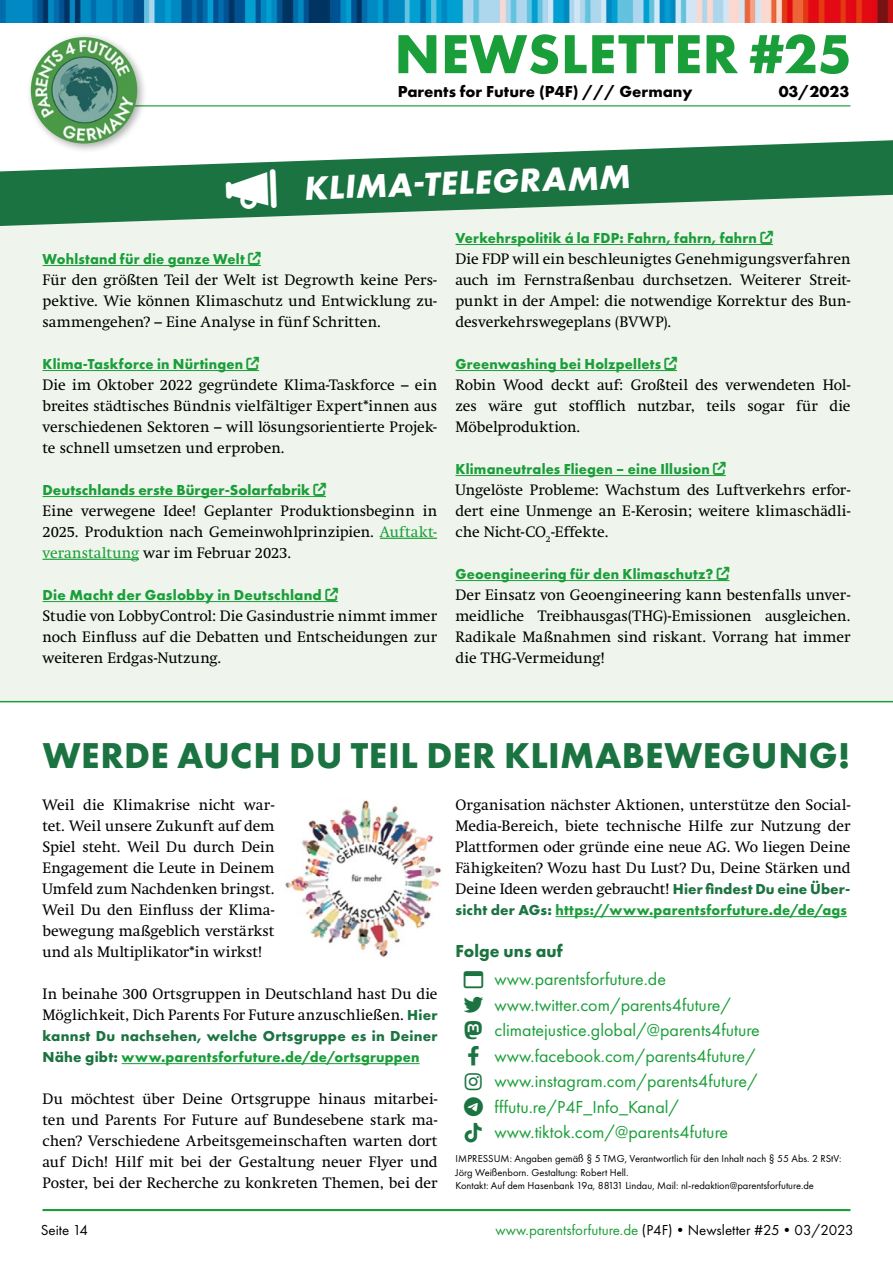
<style>
.page{position:relative;width:893px;height:1263px;background:#fff}
.page>*{position:absolute;margin:0;border:0;box-sizing:border-box;transform-origin:0 0}
.t1{font:700 57px "Futura PT";letter-spacing:.01em;color:#1a9e39}
.t2{font:700 37.35px "Futura PT";letter-spacing:.01em;color:#1b7341}
.t3{font:700 34.5px "Futura PT";color:#fff}
.t4{font:18px "Futura PT";color:#1a9e39}
.t5{font:700 18px "Futura PT";letter-spacing:.005em;color:#1b7341;scale:.96 1}
.t6{font:700 16.5px "Futura PT";color:#000}
.t7{font:15px/21px "Swift";letter-spacing:.005em;color:#000;text-align:justify}
.t8{font:700 15px "Futura PT";letter-spacing:.015em;color:#1a9e39;scale:.96 1}
.t9{font:700 15px/21px "Futura PT";letter-spacing:.015em;color:#1b7341}
.t10{font:700 15px "Futura PT";letter-spacing:.015em;color:#1a9e39}
.t11{font:15px "Futura PT";color:#000}
.t12{font:10.5px/13.5px "Futura PT";color:#000}
.s1{color:#1a9e39}
.s2{font-family:"Futura PT";font-weight:700;color:#1b7341}
.s3{color:#1b7341}
</style>
<div class="page">
<img style="left:0;top:0;width:893px;height:22px">
<hr style="left:43px;top:105px;width:807px;height:1px;background:#1a9e39">
<div style="left:26px;top:32px;width:122px;height:122px;background:#000;opacity:.33"></div>
<img style="left:31px;top:37px;width:106px;height:107px;border-radius:53px">
<hr style="left:43px;top:1209px;width:807px;height:2px;background:#1a9e39">
<div style="left:0;top:226px;width:893px;height:476px;background:#eff5ec"></div>
<img style="left:284px;top:800px;width:157px;height:158px">
<hr style="left:122px;top:1063px;width:298px;height:1px;background:#1a9e39">
<hr style="left:555px;top:916px;width:292px;height:1px;background:#1a9e39">
<hr style="left:455px;top:244px;width:318px;height:1px;background:#1a9e39">
<hr style="left:455px;top:370px;width:222px;height:1px;background:#1a9e39">
<hr style="left:455px;top:475px;width:271px;height:1px;background:#1a9e39">
<hr style="left:455px;top:580px;width:274px;height:1px;background:#1a9e39">
<hr style="left:43px;top:265px;width:218px;height:1px;background:#1a9e39">
<hr style="left:43px;top:370px;width:216px;height:1px;background:#1a9e39">
<hr style="left:43px;top:496px;width:283px;height:1px;background:#1a9e39">
<hr style="left:380px;top:538px;width:57px;height:1px;background:#1a9e39">
<hr style="left:43px;top:559px;width:96px;height:1px;background:#1a9e39">
<hr style="left:43px;top:601px;width:295px;height:1px;background:#1a9e39">
<svg style="left:0;top:140px;width:893px;height:86px;fill:#1b7341"></svg>
<svg style="left:760px;top:231px;width:13px;height:13px"></svg>
<svg style="left:664px;top:357px;width:13px;height:13px"></svg>
<svg style="left:713px;top:462px;width:13px;height:13px"></svg>
<svg style="left:717px;top:567px;width:12px;height:13px"></svg>
<svg style="left:248px;top:252px;width:13px;height:13px"></svg>
<svg style="left:246px;top:357px;width:13px;height:13px"></svg>
<svg style="left:313px;top:483px;width:13px;height:13px"></svg>
<svg style="left:325px;top:588px;width:13px;height:13px"></svg>
<div style="left:225px;top:169px;width:52px;height:41px;background:#1b7341"></div>
<h1 class="t1" style="left:394px;top:17px;width:459px">NEWSLETTER #25</h1>
<p class="t6" style="left:398px;top:81px;width:296px">Parents for Future (P4F) /// Germany</p>
<p class="t6" style="left:779px;top:81px;width:72px">03/2023</p>
<h3 class="t3" style="left:225px;top:169px;width:406px;rotate:-2deg">□■ KLIMA-TELEGRAMM</h3>
<p class="t8" style="left:43px;top:249px;width:229px">Wohlstand für die ganze Welt □◆▼□▲❑◆</p>
<p class="t7" style="left:43px;top:269px;width:396px">Für den größten Teil der Welt ist Degrowth keine Pers&shy;pektive. Wie können Klimaschutz und Entwicklung zu&shy;sammengehen? – Eine Analyse in fünf Schritten.</p>
<p class="t8" style="left:43px;top:354px;width:227px">Klima-Taskforce in Nürtingen □◆▼□▲❑◆</p>
<p class="t7" style="left:43px;top:374px;width:396px">Die im Oktober 2022 gegründete Klima-Taskforce – ein breites städtisches Bündnis vielfältiger Expert*innen aus verschiedenen Sektoren – will lösungsorientierte Projek&shy;te schnell umsetzen und erproben.</p>
<p class="t10" style="left:43px;top:480px;width:285px">Deutschlands erste Bürger-Solarfabrik □◆▼□▲❑◆</p>
<p class="t7" style="left:43px;top:500px;width:396px">Eine verwegene Idee! Geplanter Produktionsbeginn in 2025. Produktion nach Gemeinwohlprinzipien. <span class="s1">Auftakt&shy;veranstaltung</span> war im Februar 2023.</p>
<p class="t10" style="left:43px;top:585px;width:297px">Die Macht der Gaslobby in Deutschland □◆▼□▲❑◆</p>
<p class="t7" style="left:43px;top:605px;width:396px">Studie von LobbyControl: Die Gasindustrie nimmt immer noch Einfluss auf die Debatten und Entscheidungen zur weiteren Erdgas-Nutzung.</p>
<p class="t8" style="left:455px;top:228px;width:332px">Verkehrspolitik á la FDP: Fahrn, fahrn, fahrn □◆▼□▲❑◆</p>
<p class="t7" style="left:455px;top:248px;width:396px">Die FDP will ein beschleunigtes Genehmigungsverfahren auch im Fernstraßenbau durchsetzen. Weiterer Streit&shy;punkt in der Ampel: die notwendige Korrektur des Bun&shy;desverkehrswegeplans (BVWP).</p>
<p class="t8" style="left:455px;top:354px;width:232px">Greenwashing bei Holzpellets □◆▼□▲❑◆</p>
<p class="t7" style="left:455px;top:374px;width:396px">Robin Wood deckt auf: Großteil des verwendeten Hol&shy;zes wäre gut stofflich nutzbar, teils sogar für die Möbelproduktion.</p>
<p class="t8" style="left:455px;top:459px;width:283px">Klimaneutrales Fliegen – eine Illusion □◆▼□▲❑◆</p>
<p class="t7" style="left:455px;top:479px;width:396px">Ungelöste Probleme: Wachstum des Luftverkehrs erfor&shy;dert eine Unmenge an E-Kerosin; weitere klimaschädli&shy;che Nicht-CO<sub>2</sub>-Effekte.</p>
<p class="t8" style="left:455px;top:564px;width:287px">Geoengineering für den Klimaschutz? □◆▼□▲❑◆</p>
<p class="t7" style="left:455px;top:584px;width:396px">Der Einsatz von Geoengineering kann bestenfalls unver&shy;meidliche Treibhausgas(THG)-Emissionen ausgleichen.<br>Radikale Maßnahmen sind riskant. Vorrang hat immer die THG-Vermeidung!</p>
<h2 class="t2" style="left:43px;top:731px;width:809px">WERDE AUCH DU TEIL DER KLIMABEWEGUNG!</h2>
<p class="t7" style="left:43px;top:794px;width:233px">Weil die Klimakrise nicht war&shy;tet. Weil unsere Zukunft auf dem Spiel steht. Weil Du durch Dein Engagement die Leute in Deinem Umfeld zum Nachdenken bringst.<br>Weil Du den Einfluss der Klima&shy;bewegung maßgeblich verstärkst und als Multiplikator*in wirkst!</p>
<p class="t7" style="left:43px;top:983px;width:396px">In beinahe 300 Ortsgruppen in Deutschland hast Du die<br>Möglichkeit, Dich Parents For Future anzuschließen. <span class="s2">Hier</span></p>
<p class="t9" style="left:43px;top:1025px;width:396px">kannst Du nachsehen, welche Ortsgruppe es in Deiner<br>Nähe gibt: <span class="s1">www.parentsforfuture.de/de/ortsgruppen</span></p>
<p class="t7" style="left:43px;top:1088px;width:396px">Du möchtest über Deine Ortsgruppe hinaus mitarbei&shy;ten und Parents For Future auf Bundesebene stark ma&shy;chen? Verschiedene Arbeitsgemeinschaften warten dort auf Dich! Hilf mit bei der Gestaltung neuer Flyer und Poster, bei der Recherche zu konkreten Themen, bei der</p>
<p class="t7" style="left:455px;top:794px;width:396px">Organisation nächster Aktionen, unterstütze den Social-Media-Bereich, biete technische Hilfe zur Nutzung der Plattformen oder gründe eine neue AG. Wo liegen Deine Fähigkeiten? Wozu hast Du Lust? Du, Deine Stärken und Deine Ideen werden gebraucht! <span class="s2">Hier findest Du eine Über-</span></p>
<p class="t8" style="left:455px;top:900px;width:409px"><span class="s3">sicht der AGs:</span> https://www.parentsforfuture.de/de/ags</p>
<p class="t5" style="left:455px;top:939px;width:113px">Folge uns auf</p>
<p class="t4" style="left:464px;top:969px;width:204px"><span class="s3">□▲</span> www.parentsforfuture.de</p>
<p class="t4" style="left:464px;top:994px;width:269px"><span class="s3">▼▼▼</span> www.twitter.com/parents4future/</p>
<p class="t4" style="left:464px;top:1019px;width:297px"><span class="s3">▲▼□□■</span> climatejustice.global/@parents4future</p>
<p class="t4" style="left:467px;top:1045px;width:290px"><span class="s3">□□</span> www.facebook.com/parents4future/</p>
<p class="t4" style="left:465px;top:1070px;width:294px"><span class="s3">■▲▼</span> www.instagram.com/parents4future/</p>
<p class="t4" style="left:464px;top:1096px;width:217px"><span class="s3">▼●</span> fffutu.re/P4F_Info_Kanal/</p>
<p class="t4" style="left:465px;top:1121px;width:265px"><span class="s3">▼▼□</span> www.tiktok.com/@parents4future</p>
<p class="t12" style="left:455px;top:1152px;width:387px">IMPRESSUM: Angaben gemäß § 5 TMG, Verantwortlich für den Inhalt nach § 55 Abs. 2 RStV:<br>Jörg Weißenborn. Gestaltung: Robert Hell.<br>Kontakt: Auf dem Hasenbank 19a, 88131 Lindau, Mail: nl-redaktion@parentsforfuture.de</p>
<p class="t11" style="left:41px;top:1221px;width:49px">Seite 14</p>
<p class="t11" style="left:496px;top:1221px;width:360px"><span class="s1">www.parentsforfuture.de</span> (P4F)•Newsletter #25•03/2023</p>
</div>
